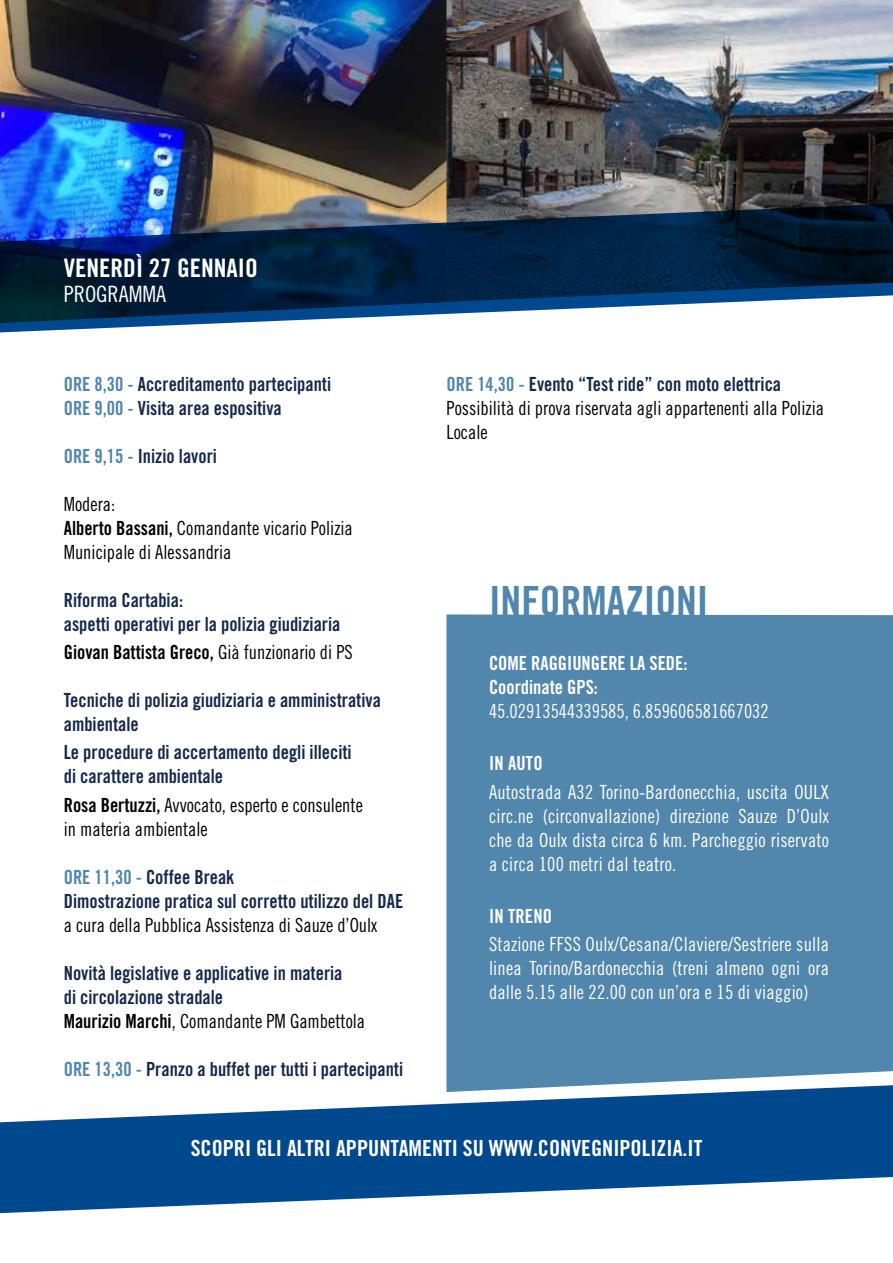
<style>
.page{position:relative;width:893px;height:1263px;background:#fff}
.page>*{position:absolute;margin:0;border:0;box-sizing:border-box;transform-origin:0 0}
.t1{font:41.55px "Trade Gothic LT Std Bd Cn 20";color:#5186ad}
.t2{font:25.5px "Trade Gothic LT Std Bd Cn 20";color:#fff}
.t3{font:22.5px "Trade Gothic LT Std Cn 18";color:#fff}
.t4{font:22.2px "Trade Gothic LT Std Bd Cn 20";color:#fff}
.t5{font:19.5px/24px "Trade Gothic LT Std Bd Cn 20";color:#15294d;scale:.95 1}
.t6{font:19.5px/24px "Trade Gothic LT Std Cn 18";letter-spacing:.01em;color:#fff;text-align:justify;scale:.95 1}
.t7{font:19.5px/24px "Trade Gothic LT Std Cn 18";color:#000;scale:.95 1}
.t8{font:19.5px/24px "Trade Gothic LT Std Bd Cn 20";color:#fff;scale:.95 1}
.t9{font:19.5px "Trade Gothic LT Std Bd Cn 20";color:#000;scale:.95 1}
.s1{color:#5186ad}
.s2{font-family:"Trade Gothic LT Std Bd Cn 20"}
.s3{font-family:"Trade Gothic LT Std Cn 18"}
</style>
<div class="page">
<img style="left:446px;top:0;width:447px;height:202px">
<img style="left:0;top:0;width:446px;height:202px">
<svg style="left:0;top:202px;width:893px;height:131px;background:#334f6d"></svg>
<div style="left:446px;top:614px;width:447px;height:470px;background:#5186ad"></div>
<svg style="left:0;top:1084px;width:893px;height:130px;fill:#00488d"></svg>
<h2 class="t2" style="left:64px;top:252px;width:196px">VENERDÌ 27 GENNAIO</h2>
<p class="t3" style="left:64px;top:281px;width:104px">PROGRAMMA</p>
<p class="t5" style="left:64px;top:372px;width:283px"><span class="s1">ORE 8,30 -</span> Accreditamento partecipanti<br><span class="s1">ORE 9,00 -</span> Visita area espositiva</p>
<p class="t5" style="left:64px;top:444px;width:163px"><span class="s1">ORE 9,15 -</span> Inizio lavori</p>
<p class="t7" style="left:64px;top:492px;width:306px">Modera:<br><span class="s2">Alberto Bassani,</span> Comandante vicario Polizia<br>Municipale di Alessandria</p>
<p class="t5" style="left:64px;top:588px;width:293px">Riforma Cartabia:<br>aspetti operativi per la polizia giudiziaria</p>
<p class="t9" style="left:64px;top:640px;width:306px">Giovan Battista Greco, <span class="s3">Già funzionario di PS</span></p>
<p class="t5" style="left:64px;top:688px;width:335px">Tecniche di polizia giudiziaria e amministrativa ambientale</p>
<p class="t5" style="left:64px;top:740px;width:305px">Le procedure di accertamento degli illeciti di carattere ambientale</p>
<p class="t7" style="left:64px;top:792px;width:316px"><span class="s2">Rosa Bertuzzi,</span> Avvocato, esperto e consulente in materia ambientale</p>
<p class="t5" style="left:64px;top:864px;width:359px"><span class="s1">ORE 11,30 -</span> Coffee Break<br>Dimostrazione pratica sul corretto utilizzo del DAE</p>
<p class="t7" style="left:64px;top:912px;width:332px">a cura della Pubblica Assistenza di Sauze d’Oulx</p>
<p class="t5" style="left:64px;top:960px;width:295px">Novità legislative e applicative in materia di circolazione stradale</p>
<p class="t7" style="left:64px;top:1008px;width:319px"><span class="s2">Maurizio Marchi</span>, Comandante PM Gambettola</p>
<p class="t5" style="left:64px;top:1056px;width:359px"><span class="s1">ORE 13,30 -</span> Pranzo a buffet per tutti i partecipanti</p>
<p class="t5" style="left:446px;top:372px;width:354px"><span class="s1">ORE 14,30 -</span> Evento “Test ride” con moto elettrica</p>
<p class="t7" style="left:446px;top:396px;width:399px">Possibilità di prova riservata agli appartenenti alla Polizia<br>Locale</p>
<h1 class="t1" style="left:489px;top:576px;width:221px">INFORMAZIONI</h1>
<p class="t8" style="left:489px;top:651px;width:211px">COME RAGGIUNGERE LA SEDE:<br>Coordinate GPS:</p>
<p class="t6" style="left:489px;top:699px;width:296px">45.02913544339585, 6.859606581667032</p>
<p class="t8" style="left:489px;top:751px;width:58px">IN AUTO</p>
<p class="t6" style="left:489px;top:779px;width:359px">Autostrada A32 Torino-Bardonecchia, uscita OULX circ.ne (circonvallazione) direzione Sauze D’Oulx che da Oulx dista circa 6 km. Parcheggio riservato a circa 100 metri dal teatro.</p>
<p class="t8" style="left:489px;top:904px;width:68px">IN TRENO</p>
<p class="t6" style="left:489px;top:932px;width:359px">Stazione FFSS Oulx/Cesana/Claviere/Sestriere sulla linea Torino/Bardonecchia (treni almeno ogni ora dalle 5.15 alle 22.00 con un’ora e 15 di viaggio)</p>
<p class="t4" style="left:191px;top:1134px;width:513px">SCOPRI GLI ALTRI APPUNTAMENTI SU WWW.CONVEGNIPOLIZIA.IT</p>
</div>
